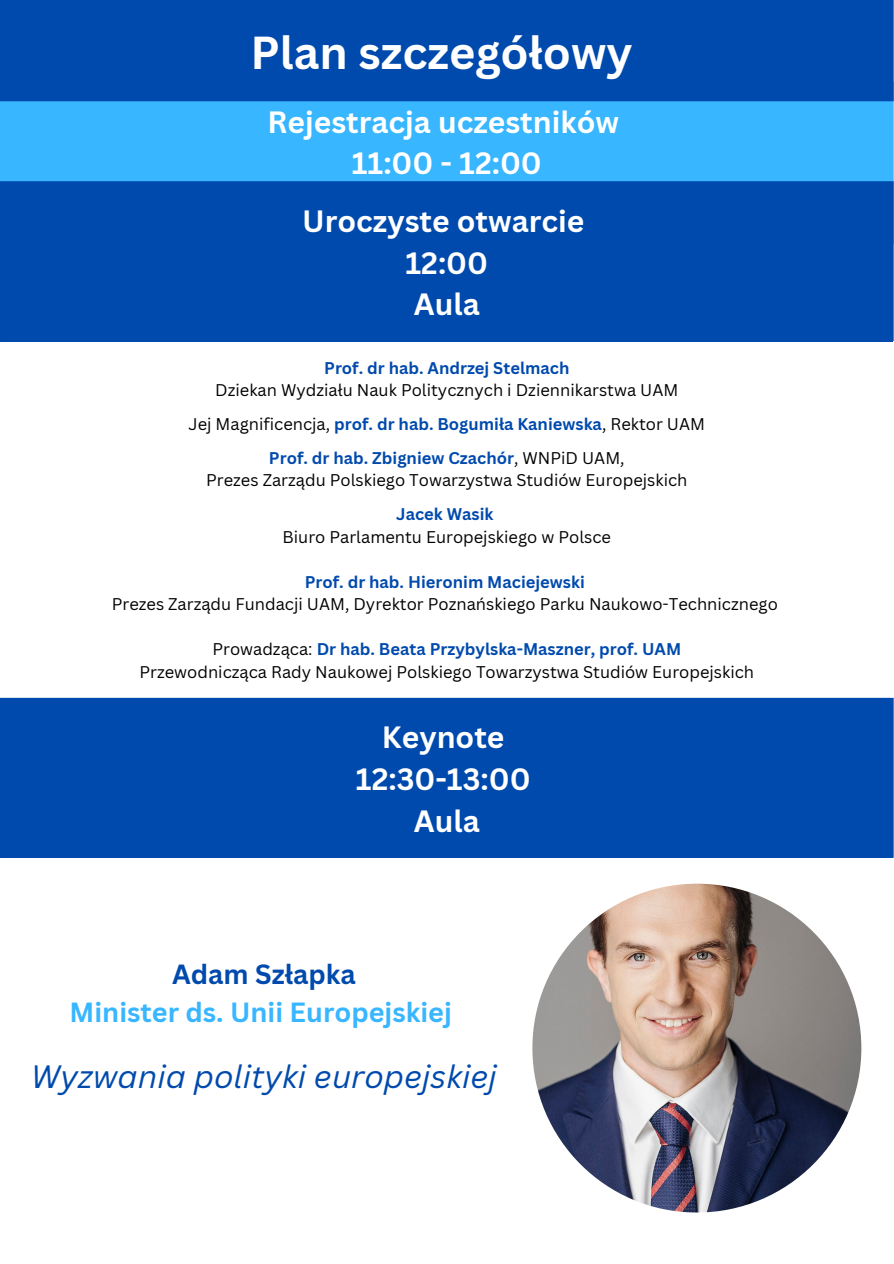
<style>
.page{position:relative;width:894px;height:1264px;background:#fff}
.page>*{position:absolute;margin:0;border:0;box-sizing:border-box;transform-origin:0 0}
.t1{font:700 45px "Canva Sans";color:#fff}
.t2{font:italic 31.5px "Canva Sans";color:#004aad}
.t3{font:700 30px "Canva Sans";color:#fff}
.t4{font:700 27px "Canva Sans";color:#38b6ff}
.t5{font:700 27px "Canva Sans";color:#004aad}
.t6{font:16.5px "Canva Sans";color:#000}
.t7{font:700 16.5px "Canva Sans";color:#004aad}
.s1{font-weight:400;color:#000}
</style>
<div class="page">
<div style="left:1px;top:83px;width:891px;height:160px;background:#38b6ff"></div>
<hr style="left:0;top:84px;width:2px;height:158px;background:#38b6ff">
<hr style="left:891px;top:84px;width:2px;height:158px;background:#38b6ff">
<div style="left:1px;top:182px;width:891px;height:159px;background:#004aad"></div>
<hr style="left:0;top:183px;width:2px;height:158px;background:#004aad">
<hr style="left:891px;top:183px;width:2px;height:158px;background:#004aad">
<hr style="left:0;top:181px;width:893px;height:2px;background:#004aad">
<div style="left:1px;top:698px;width:891px;height:160px;background:#004aad"></div>
<hr style="left:0;top:700px;width:2px;height:157px;background:#004aad">
<hr style="left:891px;top:700px;width:2px;height:157px;background:#004aad">
<hr style="left:0;top:698px;width:893px;height:2px;background:#004aad">
<div style="left:1px;top:1px;width:891px;height:99px;background:#004aad"></div>
<hr style="left:0;top:2px;width:2px;height:97px;background:#004aad">
<hr style="left:891px;top:2px;width:2px;height:97px;background:#004aad">
<hr style="left:0;top:0;width:893px;height:2px;background:#004aad">
<hr style="left:0;top:99px;width:893px;height:2px;background:#004aad">
<img style="left:532px;top:883px;width:329px;height:329px;border-radius:50%">
<p class="t1" style="left:250px;top:21px;width:383px">Plan szczegółowy</p>
<p class="t3" style="left:267px;top:100px;width:353px">Rejestracja uczestników</p>
<p class="t3" style="left:351px;top:142px;width:192px">11:00 - 12:00</p>
<p class="t3" style="left:302px;top:200px;width:284px">Uroczyste otwarcie</p>
<p class="t3" style="left:405px;top:241px;width:84px">12:00</p>
<p class="t3" style="left:414px;top:283px;width:67px">Aula</p>
<p class="t7" style="left:324px;top:356px;width:246px">Prof. dr hab. Andrzej Stelmach</p>
<p class="t6" style="left:215px;top:378px;width:464px">Dziekan Wydziału Nauk Politycznych i Dziennikarstwa UAM</p>
<p class="t7" style="left:188px;top:412px;width:518px"><span class="s1">Jej Magnificencja,</span> prof. dr hab. Bogumiła Kaniewska<span class="s1">, Rektor UAM</span></p>
<p class="t7" style="left:269px;top:446px;width:357px">Prof. dr hab. Zbigniew Czachór<span class="s1">, WNPiD UAM,</span></p>
<p class="t6" style="left:206px;top:468px;width:482px">Prezes Zarządu Polskiego Towarzystwa Studiów Europejskich</p>
<p class="t7" style="left:396px;top:502px;width:99px">Jacek Wasik</p>
<p class="t6" style="left:282px;top:525px;width:330px">Biuro Parlamentu Europejskiego w Polsce</p>
<p class="t7" style="left:305px;top:570px;width:281px">Prof. dr hab. Hieronim Maciejewski</p>
<p class="t6" style="left:112px;top:592px;width:667px">Prezes Zarządu Fundacji UAM, Dyrektor Poznańskiego Parku Naukowo-Technicznego</p>
<p class="t7" style="left:212px;top:637px;width:470px"><span class="s1">Prowadząca:</span> Dr hab. Beata Przybylska-Maszner, prof. UAM</p>
<p class="t6" style="left:139px;top:660px;width:616px">Przewodnicząca Rady Naukowej Polskiego Towarzystwa Studiów Europejskich</p>
<p class="t3" style="left:382px;top:716px;width:124px">Keynote</p>
<p class="t3" style="left:356px;top:758px;width:176px">12:30-13:00</p>
<p class="t3" style="left:414px;top:799px;width:67px">Aula</p>
<p class="t5" style="left:172px;top:955px;width:185px">Adam Szłapka</p>
<p class="t4" style="left:70px;top:992px;width:383px">Minister ds. Unii Europejskiej</p>
<p class="t2" style="left:31px;top:1054px;width:467px">Wyzwania polityki europejskiej</p>
</div>
